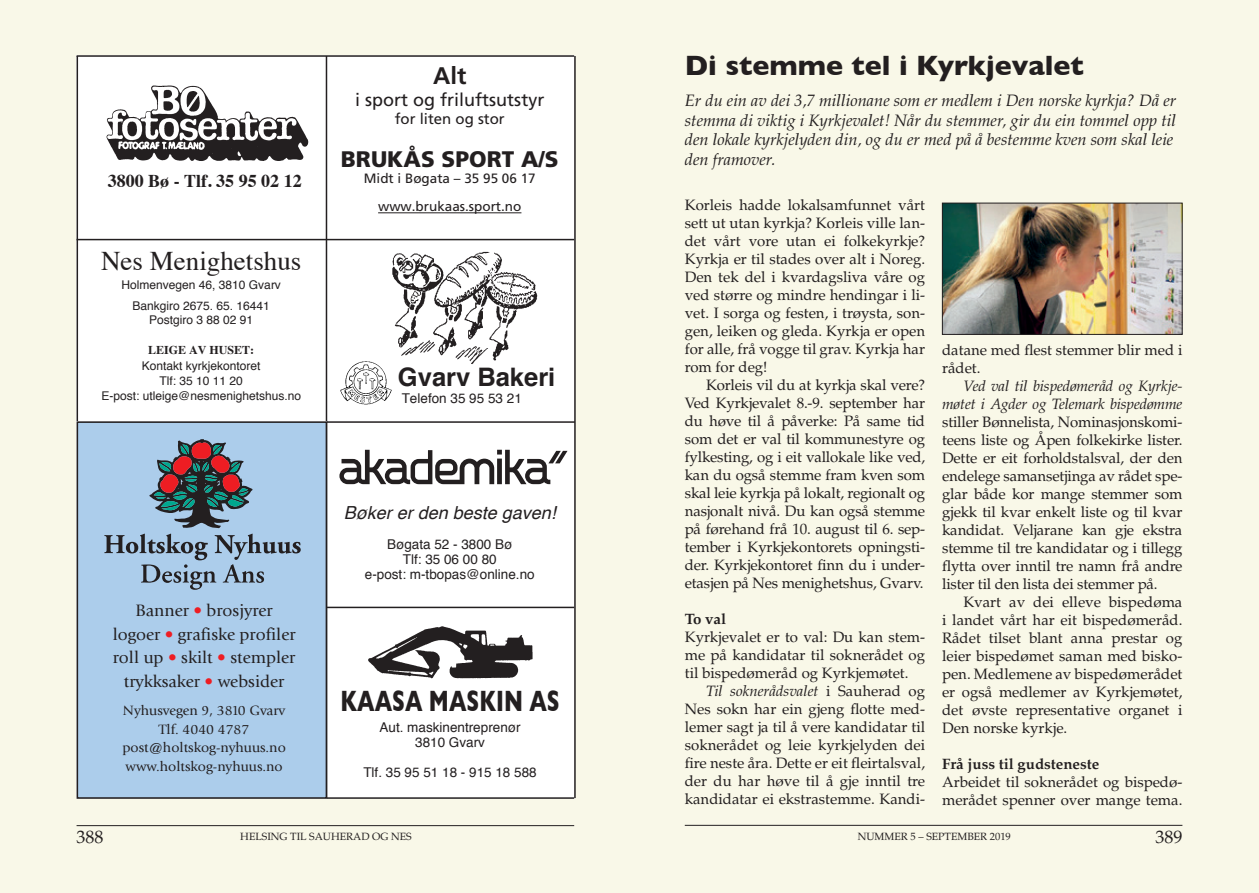
<style>
.page{position:relative;width:1259px;height:893px;background:#f9f8e8}
.page>*{position:absolute;margin:0;border:0;box-sizing:border-box;transform-origin:0 0}
.t1{font:700 30px "Gill Sans";color:#231f20;scale:.7 1}
.t2{font:700 28.5px "Gill Sans";color:#231f20}
.t3{font:27px "Times";color:#231f20}
.t4{font:700 25.5px "Helvetica";color:#231f20}
.t5{font:700 24px "Frutiger";color:#231f20}
.t6{font:900 22.5px "Frutiger";color:#231f20}
.t7{font:18px "Frutiger";color:#231f20}
.t8{font:italic 18px "Helvetica";color:#231f20}
.t9{font:700 18px "Times";color:#231f20}
.t10{font:18px "Palatino";color:#231f20}
.t11{font:17.25px/23.5px "Giovanni";color:#231f20;text-align:center}
.t12{font:italic 16.5px/19.5px "Palatino";color:#231f20}
.t13{font:15px/18px "Palatino";color:#231f20;text-align:justify}
.t14{font:italic 15px/18px "Palatino";letter-spacing:-.01em;color:#231f20;text-align:right}
.t15{font:700 15px "Palatino";color:#231f20}
.t16{font:15px "Frutiger";color:#231f20}
.t17{font:14.1px/18.8px "Giovanni";color:#231f20;text-align:center}
.t18{font:13.5px/15px "Helvetica";color:#231f20;text-align:center}
.t19{font:13.5px/28.5px "Frutiger";color:#231f20;text-align:center}
.t20{font:12px/15px "Helvetica";color:#231f20;text-align:center}
.t21{font:700 12px "Times";color:#231f20}
.t22{font:10.5px "Palatino";color:#231f20}
.s1{color:#ee1d23}
.s2{font-style:italic}
</style>
<div class="page">
<hr style="left:77px;top:825px;width:497px;height:1px;background:#231f20">
<hr style="left:685px;top:825px;width:497px;height:1px;background:#231f20">
<div style="left:77px;top:55px;width:498px;height:743px;background:#fff"></div>
<svg style="left:339px;top:450px;width:228px;height:34px"></svg>
<img style="left:106px;top:85px;width:203px;height:76px">
<img style="left:392px;top:251px;width:146px;height:113px">
<hr style="left:77px;top:55px;width:497px;height:2px;background:#231f20">
<hr style="left:77px;top:421px;width:498px;height:2px;background:#231f20">
<hr style="left:574px;top:56px;width:2px;height:742px;background:#231f20">
<hr style="left:77px;top:797px;width:497px;height:2px;background:#231f20">
<hr style="left:77px;top:56px;width:1px;height:742px;background:#231f20">
<hr style="left:326px;top:56px;width:1px;height:742px;background:#231f20">
<hr style="left:326px;top:607px;width:248px;height:1px;background:#231f20">
<hr style="left:77px;top:239px;width:497px;height:1px;background:#231f20">
<div style="left:335px;top:353px;width:61px;height:62px;background:#fff"></div>
<img style="left:340px;top:361px;width:52px;height:44px">
<hr style="left:378px;top:212px;width:143px;height:1px;background:#231f20">
<div style="left:77px;top:422px;width:249px;height:376px;background:#accdeb"></div>
<div style="left:77px;top:421px;width:250px;height:378px;border:2px solid #231f20"></div>
<svg style="left:149px;top:439px;width:103px;height:89px"></svg>
<svg style="left:104px;top:534px;width:197px;height:56px"></svg>
<img style="left:368px;top:626px;width:165px;height:53px">
<img style="left:944px;top:205px;width:236px;height:128px">
<div style="left:942px;top:203px;width:240px;height:132px;border:1px solid #231f20"></div>
<p class="t9" style="left:108px;top:164px;width:196px">3800 Bø - Tlf. 35 95 02 12</p>
<h3 class="t3" style="left:101px;top:236px;width:202px">Nes Menighetshus</h3>
<p class="t20" style="left:122px;top:275px;width:161px;line-height:21px">Holmenvegen 46, 3810 Gvarv<br>Bankgiro 2675. 65. 16441</p>
<p class="t20" style="left:149px;top:313px;width:106px">Postgiro 3 88 02 91</p>
<p class="t21" style="left:148px;top:338px;width:108px">LEIGE AV HUSET:</p>
<p class="t20" style="left:101px;top:359px;width:201px">Kontakt kyrkjekontoret<br>Tlf: 35 10 11 20<br>E-post: utleige@nesmenighetshus.no</p>
<h3 class="t5" style="left:433px;top:62px;width:35px">Alt</h3>
<p class="t7" style="left:355px;top:89px;width:191px">i sport og friluftsutstyr</p>
<p class="t16" style="left:395px;top:110px;width:112px">for liten og stor</p>
<h3 class="t6" style="left:341px;top:145px;width:219px">BRUKÅS SPORT A/S</h3>
<p class="t19" style="left:364px;top:164px;width:173px">Midt i Bøgata – 35 95 06 17 www.brukaas.sport.no</p>
<h3 class="t4" style="left:398px;top:357px;width:159px">Gvarv Bakeri</h3>
<p class="t18" style="left:402px;top:391px;width:122px">Telefon 35 95 53 21</p>
<p class="t11" style="left:113px;top:599px;width:184px">Banner <span class="s1">•</span> brosjyrer logoer <span class="s1">•</span> grafiske profiler roll up <span class="s1">•</span> skilt <span class="s1">•</span> stempler trykksaker <span class="s1">•</span> websider</p>
<p class="t17" style="left:122px;top:701px;width:165px">Nyhusvegen 9, 3810 Gvarv<br>Tlf. 4040 4787 post@holtskog-nyhuus.no www.holtskog-nyhuus.no</p>
<p class="t8" style="left:344px;top:499px;width:214px">Bøker er den beste gaven!</p>
<p class="t18" style="left:365px;top:537px;width:171px">Bøgata 52 - 3800 Bø<br>Tlf: 35 06 00 80<br>e-post: m-tbopas@online.no</p>
<h1 class="t1" style="left:340px;top:677px;width:315px">KAASA MASKIN AS</h1>
<p class="t18" style="left:379px;top:720px;width:143px">Aut. maskinentreprenør<br>3810 Gvarv</p>
<p class="t18" style="left:363px;top:765px;width:175px">Tlf. 35 95 51 18 - 915 18 588</p>
<h2 class="t2" style="left:685px;top:43px;width:400px">Di stemme tel i Kyrkjevalet</h2>
<p class="t12" style="left:685px;top:91px;width:493px">Er du ein av dei 3,7 millionane som er medlem i Den norske kyrkja? Då er stemma di viktig i Kyrkjevalet! Når du stemmer, gir du ein tommel opp til den lokale kyrkjelyden din, og du er med på å bestemme kven som skal leie den framover.</p>
<p class="t13" style="left:685px;top:197px;width:242px">Korleis hadde lokalsamfunnet vårt sett ut utan kyrkja? Korleis ville lan&shy;det vårt vore utan ei folkekyrkje?<br>Kyrkja er til stades over alt i Noreg.<br>Den tek del i kvardagsliva våre og ved større og mindre hendingar i li&shy;vet. I sorga og festen, i trøysta, son&shy;gen, leiken og gleda. Kyrkja er open for alle, frå vogge til grav. Kyrkja har rom for deg!</p>
<p class="t13" style="left:685px;top:377px;width:242px;text-indent:21px">Korleis vil du at kyrkja skal vere?<br>Ved Kyrkjevalet 8.-9. september har du høve til å påverke: På same tid som det er val til kommunestyre og fylkesting, og i eit vallokale like ved, kan du også stemme fram kven som skal leie kyrkja på lokalt, regionalt og nasjonalt nivå. Du kan også stemme på førehand frå 10. august til 6. sep&shy;tember i Kyrkjekontorets opningsti&shy;der. Kyrkjekontoret finn du i under&shy;etasjen på Nes menighetshus, Gvarv.</p>
<p class="t15" style="left:685px;top:610px;width:43px">To val</p>
<p class="t13" style="left:685px;top:629px;width:242px">Kyrkjevalet er to val: Du kan stem&shy;me på kandidatar til soknerådet og til bispedømeråd og Kyrkjemøtet.</p>
<p class="t13" style="left:685px;top:683px;width:242px;text-indent:21px"><span class="s2">Til soknerådsvalet</span> i Sauherad og Nes sokn har ein gjeng flotte med&shy;lemer sagt ja til å vere kandidatar til soknerådet og leie kyrkjelyden dei fire neste åra. Dette er eit fleirtalsval, der du har høve til å gje inntil tre kandidatar ei ekstrastemme. Kandi-</p>
<p class="t13" style="left:942px;top:341px;width:242px">datane med flest stemmer blir med i rådet.</p>
<p class="t14" style="left:942px;top:377px;width:242px">Ved val til bispedømeråd og Kyrkje&shy;møtet i Agder og Telemark bispedømme</p>
<p class="t13" style="left:942px;top:413px;width:242px">stiller Bønnelista, Nominasjonskomi&shy;teens liste og Åpen folkekirke lister.<br>Dette er eit forholdstalsval, der den endelege samansetjinga av rådet spe&shy;glar både kor mange stemmer som gjekk til kvar enkelt liste og til kvar kandidat. Veljarane kan gje ekstra stemme til tre kandidatar og i tillegg flytta over inntil tre namn frå andre lister til den lista dei stemmer på.</p>
<p class="t13" style="left:942px;top:593px;width:242px;text-indent:21px">Kvart av dei elleve bispedøma i landet vårt har eit bispedømeråd.<br>Rådet tilset blant anna prestar og leier bispedømet saman med bisko&shy;pen. Medlemene av bispedømerådet er også medlemer av Kyrkjemøtet, det øvste representative organet i Den norske kyrkje.</p>
<p class="t15" style="left:942px;top:754px;width:159px">Frå juss til gudsteneste</p>
<p class="t13" style="left:942px;top:773px;width:242px">Arbeidet til soknerådet og bispedø&shy;merådet spenner over mange tema.</p>
<p class="t10" style="left:77px;top:826px;width:29px">388</p>
<p class="t22" style="left:240px;top:831px;width:173px">HELSING TIL SAUHERAD OG NES</p>
<p class="t22" style="left:857px;top:831px;width:155px">NUMMER 5 – SEPTEMBER 2019</p>
<p class="t10" style="left:1155px;top:826px;width:28px">389</p>
</div>
